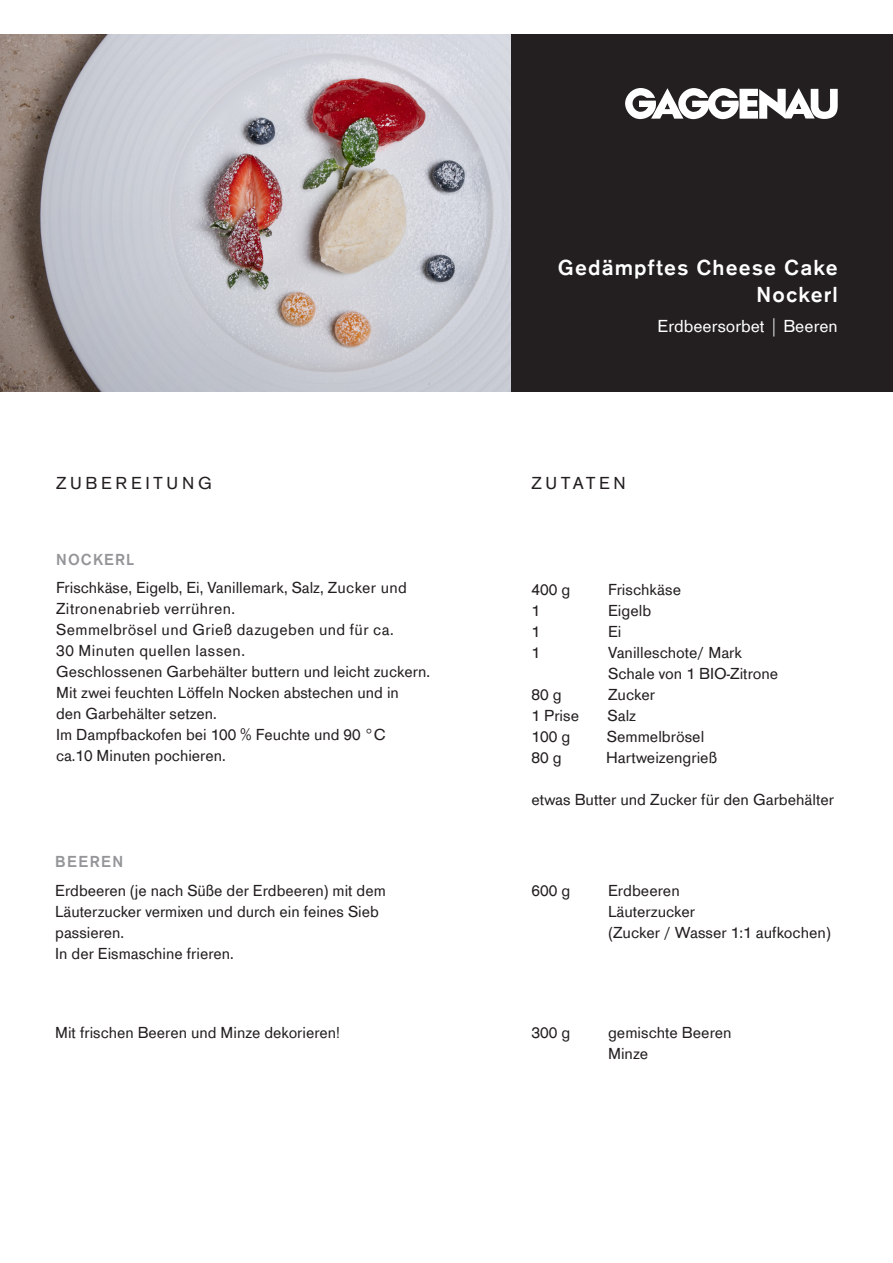
<style>
.page{position:relative;width:893px;height:1263px;background:#fff}
.page>*{position:absolute;margin:0;border:0;box-sizing:border-box;transform-origin:0 0}
.t1{font:700 22.5px/27px "Gaggenau";letter-spacing:.05em;color:#fff;text-align:right}
.t2{font:18px "Gaggenau";color:#fff}
.t3{font:18px "Gaggenau";letter-spacing:.205em;color:#231f20}
.t4{font:16.5px/21px "Gaggenau";color:#231f20}
.t5{font:700 16.5px "Gaggenau";letter-spacing:.085em;color:#939598}
.s1{font-family:"Noto Sans";font-weight:300}
</style>
<div class="page">
<div style="left:503px;top:34px;width:390px;height:357px;background:#231f20"></div>
<svg style="left:625px;top:88px;width:213px;height:31px"></svg>
<img style="left:0;top:34px;width:510px;height:357px">
<h1 class="t1" style="left:558px;top:254px;width:281px">Gedämpftes Cheese Cake<br>Nockerl</h1>
<p class="t2" style="left:658px;top:315px;width:182px">Erdbeersorbet <span class="s1">|</span> Beeren</p>
<p class="t3" style="left:56px;top:473px;width:157px">ZUBEREITUNG</p>
<p class="t3" style="left:532px;top:473px;width:96px">ZUTATEN</p>
<p class="t5" style="left:56px;top:549px;width:79px">NOCKERL</p>
<p class="t4" style="left:56px;top:577px;width:375px">Frischkäse, Eigelb, Ei, Vanillemark, Salz, Zucker und Zitronenabrieb verrühren.<br>Semmelbrösel und Grieß dazugeben und für ca.<br>30 Minuten quellen lassen.<br>Geschlossenen Garbehälter buttern und leicht zuckern.<br>Mit zwei feuchten Löffeln Nocken abstechen und in<br>den Garbehälter setzen.<br>Im Dampfbackofen bei 100 % Feuchte und 90 °C<br>ca.10 Minuten pochieren.</p>
<p class="t5" style="left:55px;top:852px;width:69px">BEEREN</p>
<p class="t4" style="left:55px;top:880px;width:332px">Erdbeeren (je nach Süße der Erdbeeren) mit dem Läuterzucker vermixen und durch ein feines Sieb passieren.<br>In der Eismaschine frieren.</p>
<p class="t4" style="left:55px;top:1022px;width:286px">Mit frischen Beeren und Minze dekorieren!</p>
<p class="t4" style="left:531px;top:578px;width:40px">400 g</p>
<p class="t4" style="left:608px;top:578px;width:75px">Frischkäse</p>
<p class="t4" style="left:531px;top:599px;width:10px">1</p>
<p class="t4" style="left:608px;top:599px;width:45px">Eigelb</p>
<p class="t4" style="left:531px;top:620px;width:10px">1</p>
<p class="t4" style="left:608px;top:620px;width:15px">Ei</p>
<p class="t4" style="left:531px;top:641px;width:10px">1</p>
<p class="t4" style="left:608px;top:641px;width:172px">Vanilleschote/ Mark<br>Schale von 1 BIO-Zitrone</p>
<p class="t4" style="left:531px;top:683px;width:32px">80 g</p>
<p class="t4" style="left:608px;top:683px;width:48px">Zucker</p>
<p class="t4" style="left:531px;top:704px;width:49px">1 Prise</p>
<p class="t4" style="left:607px;top:704px;width:30px">Salz</p>
<p class="t4" style="left:531px;top:725px;width:40px">100 g</p>
<p class="t4" style="left:607px;top:725px;width:99px">Semmelbrösel</p>
<p class="t4" style="left:531px;top:746px;width:32px">80 g</p>
<p class="t4" style="left:606px;top:746px;width:112px">Hartweizengrieß</p>
<p class="t4" style="left:531px;top:788px;width:304px">etwas Butter und Zucker für den Garbehälter</p>
<p class="t4" style="left:531px;top:880px;width:40px">600 g</p>
<p class="t4" style="left:608px;top:880px;width:224px">Erdbeeren<br>Läuterzucker<br>(Zucker / Wasser 1:1 aufkochen)</p>
<p class="t4" style="left:531px;top:1022px;width:40px">300 g</p>
<p class="t4" style="left:608px;top:1022px;width:125px">gemischte Beeren<br>Minze</p>
</div>
